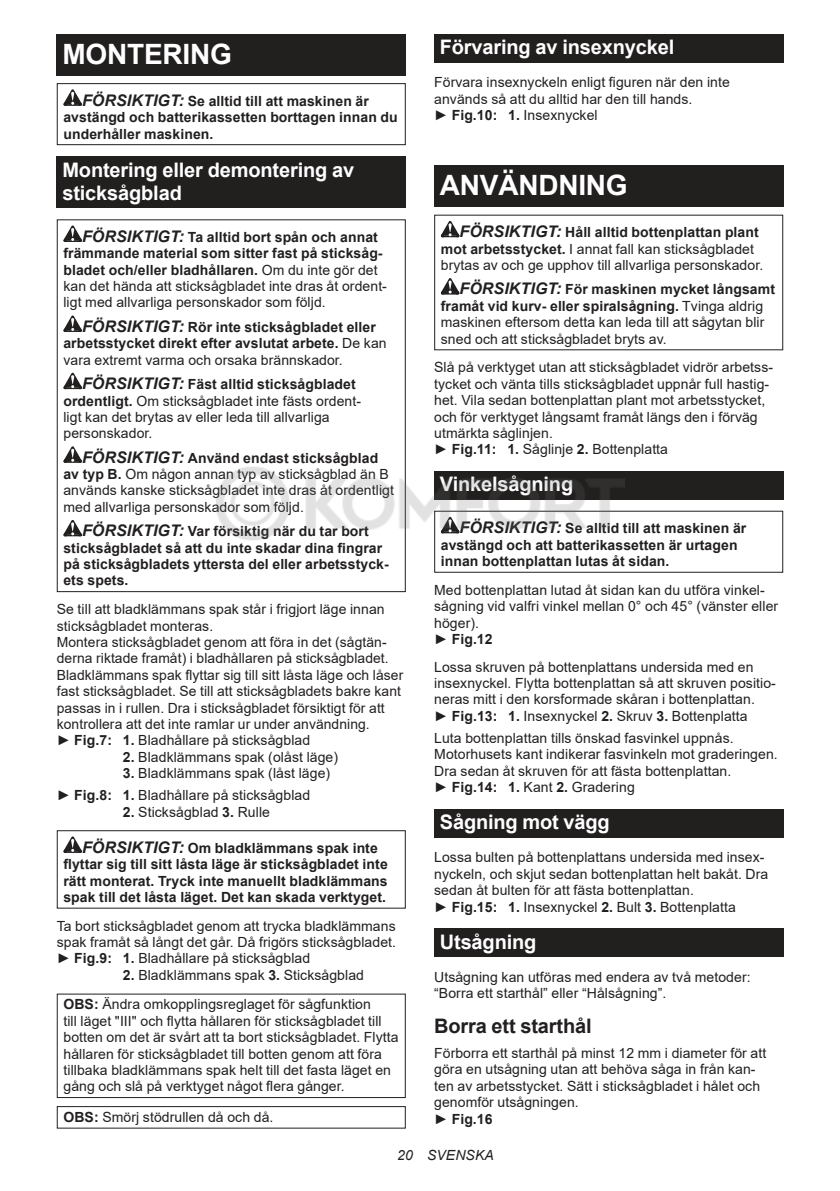
<style>
.page{position:relative;width:840px;height:1191px;background:#fff}
.page>*{position:absolute;margin:0;border:0;box-sizing:border-box;transform-origin:0 0}
.t1{font:700 28px "Arial";letter-spacing:-.01em;color:#fff}
.t2{font:700 20px/23.4px "Arial";letter-spacing:-.01em;color:#fff}
.t3{font:700 20px "Arial";letter-spacing:-.01em;color:#221f1f}
.t4{font:14px/16.4px "Arial";letter-spacing:.005em;color:#221f1f}
.t5{font:700 14px/16.4px "Arial";letter-spacing:.005em;color:#221f1f}
.t6{font:italic 14px "Arial";letter-spacing:.005em;color:#221f1f}
.s1{font-style:italic;font-size:16px}
.s2{font-weight:700;font-style:italic;font-size:16px}
.s3{font-weight:700}
.s4{font-weight:400}
</style>
<div class="page">
<div style="left:57px;top:34px;width:348px;height:41px;background:#221f1f"></div>
<svg style="left:63px;top:89px;width:19px;height:17px"></svg>
<div style="left:57px;top:83px;width:348px;height:62px;border:1px solid #221f1f"></div>
<div style="left:57px;top:156px;width:348px;height:52px;background:#221f1f"></div>
<svg style="left:63px;top:225px;width:19px;height:17px"></svg>
<svg style="left:63px;top:315px;width:19px;height:17px"></svg>
<svg style="left:63px;top:373px;width:19px;height:16px"></svg>
<svg style="left:63px;top:446px;width:19px;height:17px"></svg>
<svg style="left:63px;top:520px;width:19px;height:16px"></svg>
<div style="left:57px;top:219px;width:348px;height:373px;border:1px solid #221f1f"></div>
<svg style="left:63px;top:836px;width:19px;height:17px"></svg>
<div style="left:57px;top:830px;width:348px;height:78px;border:1px solid #221f1f"></div>
<div style="left:57px;top:993px;width:348px;height:105px;border:1px solid #221f1f"></div>
<div style="left:57px;top:1106px;width:348px;height:22px;border:1px solid #221f1f"></div>
<div style="left:434px;top:34px;width:348px;height:29px;background:#221f1f"></div>
<div style="left:434px;top:166px;width:348px;height:41px;background:#221f1f"></div>
<svg style="left:440px;top:221px;width:19px;height:16px"></svg>
<svg style="left:440px;top:278px;width:19px;height:16px"></svg>
<div style="left:434px;top:471px;width:348px;height:29px;background:#221f1f"></div>
<div style="left:434px;top:511px;width:348px;height:62px;border:1px solid #221f1f"></div>
<div style="left:434px;top:809px;width:348px;height:28px;background:#221f1f"></div>
<div style="left:434px;top:928px;width:348px;height:29px;background:#221f1f"></div>
<img style="left:216px;top:457px;width:413px;height:92px">
<h1 class="t1" style="left:62px;top:43px;width:171px">MONTERING</h1>
<p class="t5" style="left:63px;top:94px;width:336px;text-indent:19px"><span class="s1">FÖRSIKTIGT:</span> Se alltid till att maskinen är avstängd och batterikassetten borttagen innan du underhåller maskinen.</p>
<h2 class="t2" style="left:62px;top:159px;width:293px">Montering eller demontering av sticksågblad</h2>
<p class="t4" style="left:63px;top:230px;width:325px;text-indent:19px"><span class="s2">FÖRSIKTIGT:</span> <span class="s3">Ta alltid bort spån och annat främmande material som sitter fast på sticksåg&shy;bladet och/eller bladhållaren.</span> Om du inte gör det kan det hända att sticksågbladet inte dras åt ordent&shy;ligt med allvarliga personskador som följd.</p>
<p class="t5" style="left:63px;top:320px;width:324px;text-indent:19px"><span class="s1">FÖRSIKTIGT:</span> Rör inte sticksågbladet eller arbetsstycket direkt efter avslutat arbete. <span class="s4">De kan vara extremt varma och orsaka brännskador.</span></p>
<p class="t4" style="left:63px;top:376px;width:299px;text-indent:19px"><span class="s2">FÖRSIKTIGT:</span> <span class="s3">Fäst alltid sticksågbladet ordentligt.</span> Om sticksågbladet inte fästs ordent&shy;ligt kan det brytas av eller leda till allvarliga personskador.</p>
<p class="t4" style="left:63px;top:449px;width:332px;text-indent:19px"><span class="s2">FÖRSIKTIGT:</span> <span class="s3">Använd endast sticksågblad av typ B.</span> Om någon annan typ av sticksågblad än B används kanske sticksågbladet inte dras åt ordentligt med allvarliga personskador som följd.</p>
<p class="t5" style="left:63px;top:524px;width:326px;text-indent:19px"><span class="s1">FÖRSIKTIGT:</span> Var försiktig när du tar bort sticksågbladet så att du inte skadar dina fingrar på sticksågbladets yttersta del eller arbetsstyck&shy;ets spets.</p>
<p class="t4" style="left:57px;top:601px;width:348px">Se till att bladklämmans spak står i frigjort läge innan sticksågbladet monteras.<br>Montera sticksågbladet genom att föra in det (sågtän&shy;derna riktade framåt) i bladhållaren på sticksågbladet.<br>Bladklämmans spak flyttar sig till sitt låsta läge och låser fast sticksågbladet. Se till att sticksågbladets bakre kant passas in i rullen. Dra i sticksågbladet försiktigt för att kontrollera att det inte ramlar ur under användning.<br>► <span class="s3">Fig.7: 1.</span> Bladhållare på sticksågblad</p>
<p class="t4" style="left:123px;top:749px;width:217px"><span class="s3">2.</span> Bladklämmans spak (olåst läge)</p>
<p class="t4" style="left:57px;top:763px;width:275px;line-height:22px;text-indent:66px"><span class="s3">3.</span> Bladklämmans spak (låst läge) ► <span class="s3">Fig.8: 1.</span> Bladhållare på sticksågblad</p>
<p class="t4" style="left:123px;top:803px;width:148px"><span class="s3">2.</span> Sticksågblad <span class="s3">3.</span> Rulle</p>
<p class="t5" style="left:63px;top:841px;width:326px;text-indent:19px"><span class="s1">FÖRSIKTIGT:</span> Om bladklämmans spak inte flyttar sig till sitt låsta läge är sticksågbladet inte rätt monterat. Tryck inte manuellt bladklämmans spak till det låsta läget. Det kan skada verktyget.</p>
<p class="t4" style="left:57px;top:917px;width:340px;text-align:justify">Ta bort sticksågbladet genom att trycka bladklämmans spak framåt så långt det går. Då frigörs sticksågbladet. ► <span class="s3">Fig.9: 1.</span> Bladhållare på sticksågblad</p>
<p class="t4" style="left:63px;top:961px;width:309px;line-height:29.6px;text-indent:59px"><span class="s3">2.</span> Bladklämmans spak <span class="s3">3.</span> Sticksågblad<br><span class="s3">OBS:</span> Ändra omkopplingsreglaget för sågfunktion</p>
<p class="t4" style="left:63px;top:1012px;width:336px">till läget "III" och flytta hållaren för sticksågbladet till botten om det är svårt att ta bort sticksågbladet. Flytta hållaren för sticksågbladet till botten genom att föra tillbaka bladklämmans spak helt till det fasta läget en gång och slå på verktyget något flera gånger.</p>
<p class="t4" style="left:63px;top:1108px;width:211px"><span class="s3">OBS:</span> Smörj stödrullen då och då.</p>
<h2 class="t2" style="left:439px;top:37px;width:236px">Förvaring av insexnyckel</h2>
<p class="t4" style="left:434px;top:74px;width:297px">Förvara insexnyckeln enligt figuren när den inte används så att du alltid har den till hands.<br>► <span class="s3">Fig.10: 1.</span> Insexnyckel</p>
<h1 class="t1" style="left:439px;top:174px;width:189px">ANVÄNDNING</h1>
<p class="t4" style="left:440px;top:224px;width:324px;text-indent:19px"><span class="s2">FÖRSIKTIGT:</span> <span class="s3">Håll alltid bottenplattan plant mot arbetsstycket.</span> I annat fall kan sticksågbladet brytas av och ge upphov till allvarliga personskador.</p>
<p class="t4" style="left:440px;top:282px;width:335px;text-indent:19px"><span class="s2">FÖRSIKTIGT:</span> <span class="s3">För maskinen mycket långsamt framåt vid kurv- eller spiralsågning.</span> Tvinga aldrig maskinen eftersom detta kan leda till att sågytan blir sned och att sticksågbladet bryts av.</p>
<p class="t4" style="left:434px;top:359px;width:340px">Slå på verktyget utan att sticksågbladet vidrör arbetss&shy;tycket och vänta tills sticksågbladet uppnår full hastig&shy;het. Vila sedan bottenplattan plant mot arbetsstycket, och för verktyget långsamt framåt längs den i förväg utmärkta såglinjen.<br>► <span class="s3">Fig.11: 1.</span> Såglinje <span class="s3">2.</span> Bottenplatta</p>
<h2 class="t2" style="left:439px;top:474px;width:135px">Vinkelsågning</h2>
<p class="t5" style="left:440px;top:521px;width:307px;text-indent:19px"><span class="s1">FÖRSIKTIGT:</span> Se alltid till att maskinen är avstängd och att batterikassetten är urtagen innan bottenplattan lutas åt sidan.</p>
<p class="t4" style="left:434px;top:581px;width:345px">Med bottenplattan lutad åt sidan kan du utföra vinkel&shy;sågning vid valfri vinkel mellan 0° och 45° (vänster eller höger).<br>► <span class="s3">Fig.12</span></p>
<p class="t4" style="left:434px;top:658px;width:343px">Lossa skruven på bottenplattans undersida med en insexnyckel. Flytta bottenplattan så att skruven positio&shy;neras mitt i den korsformade skåran i bottenplattan.<br>► <span class="s3">Fig.13: 1.</span> Insexnyckel <span class="s3">2.</span> Skruv <span class="s3">3.</span> Bottenplatta</p>
<p class="t4" style="left:434px;top:729px;width:345px">Luta bottenplattan tills önskad fasvinkel uppnås.<br>Motorhusets kant indikerar fasvinkeln mot graderingen.<br>Dra sedan åt skruven för att fästa bottenplattan.<br>► <span class="s3">Fig.14: 1.</span> Kant <span class="s3">2.</span> Gradering</p>
<h2 class="t2" style="left:439px;top:812px;width:171px">Sågning mot vägg</h2>
<p class="t4" style="left:434px;top:849px;width:335px">Lossa bulten på bottenplattans undersida med insex&shy;nyckeln, och skjut sedan bottenplattan helt bakåt. Dra sedan åt bulten för att fästa bottenplattan.<br>► <span class="s3">Fig.15: 1.</span> Insexnyckel <span class="s3">2.</span> Bult <span class="s3">3.</span> Bottenplatta</p>
<h2 class="t2" style="left:439px;top:931px;width:98px">Utsågning</h2>
<p class="t4" style="left:434px;top:968px;width:318px">Utsågning kan utföras med endera av två metoder: “Borra ett starthål” eller “Hålsågning”.</p>
<h2 class="t3" style="left:434px;top:1018px;width:159px">Borra ett starthål</h2>
<p class="t4" style="left:434px;top:1044px;width:333px">Förborra ett starthål på minst 12 mm i diameter för att göra en utsågning utan att behöva såga in från kan&shy;ten av arbetsstycket. Sätt i sticksågbladet i hålet och genomför utsågningen.<br>► <span class="s3">Fig.16</span></p>
<p class="t6" style="left:397px;top:1147px;width:98px">20 SVENSKA</p>
</div>
